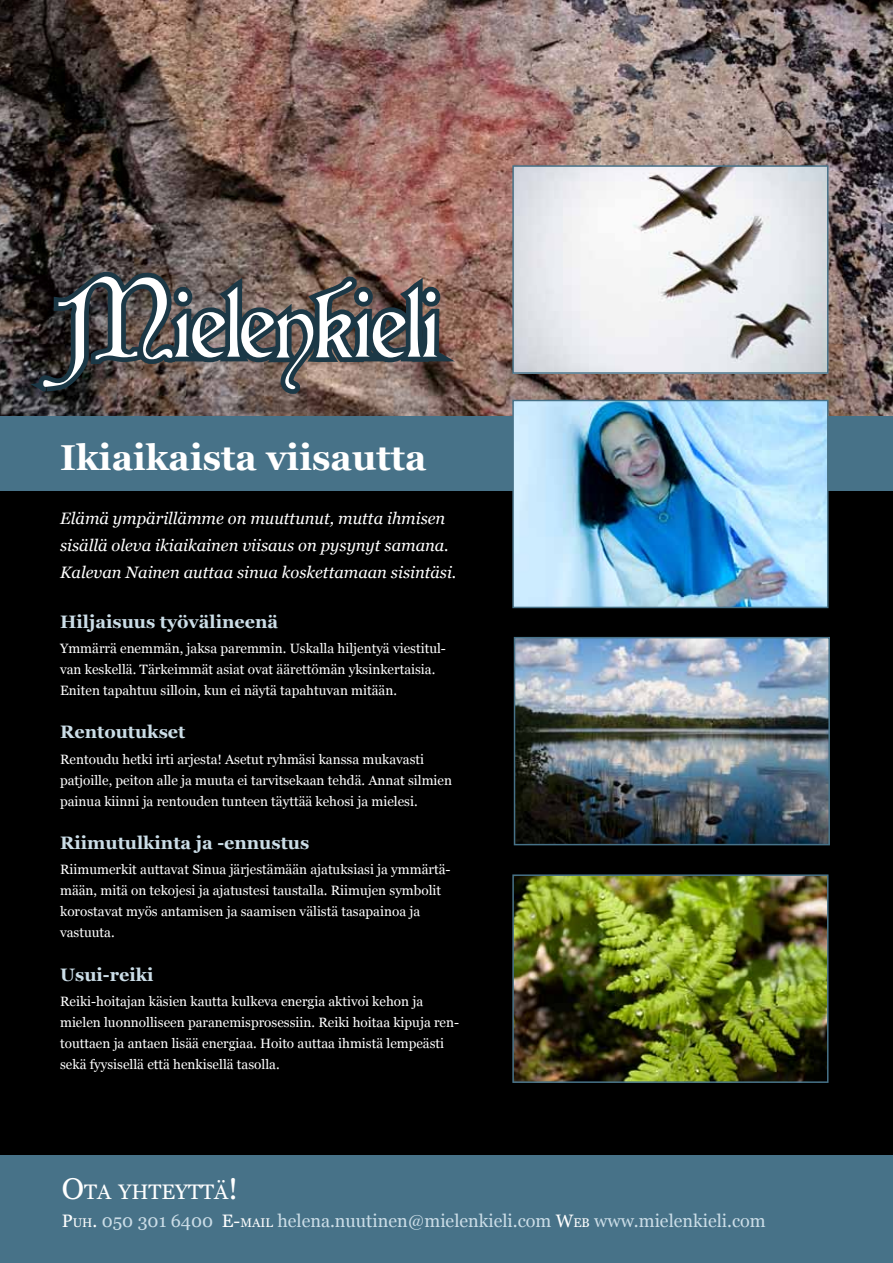
<style>
.page{position:relative;width:893px;height:1263px;background:#fff}
.page>*{position:absolute;margin:0;border:0;box-sizing:border-box;transform-origin:0 0}
.t1{font:700 36px "Georgia";color:#fff}
.t2{font:21px "Georgia";color:#fff}
.t3{font:18px "Georgia";color:#cbdde7}
.t4{font:700 18px "Georgia";color:#cbdde7}
.t5{font:italic 16.5px/27px "Georgia";color:#fff}
.t6{font:13.5px/21px "Georgia";color:#fff}
.s1{font-size:30px}
.s2{color:#fff}
.s3{font-size:12.6px;color:#fff}
</style>
<div class="page">
<img style="left:0;top:0;width:893px;height:416px">
<div style="left:0;top:416px;width:893px;height:76px;background:#477288"></div>
<div style="left:0;top:492px;width:893px;height:771px;background:#000"></div>
<img style="left:515px;top:877px;width:310px;height:203px">
<div style="left:512px;top:874px;width:316px;height:209px;border:2px solid #477288"></div>
<img style="left:517px;top:640px;width:310px;height:202px">
<div style="left:514px;top:637px;width:316px;height:208px;border:2px solid #477288"></div>
<img style="left:515px;top:403px;width:310px;height:202px">
<div style="left:512px;top:400px;width:316px;height:208px;border:2px solid #477288"></div>
<div style="left:0;top:1155px;width:893px;height:108px;background:#477288"></div>
<img style="left:515px;top:168px;width:310px;height:203px">
<div style="left:512px;top:165px;width:316px;height:209px;border:2px solid #477288"></div>
<svg style="left:34px;top:265px;width:438px;height:149px"></svg>
<svg style="left:43px;top:276px;width:394px;height:113px"></svg>
<h1 class="t1" style="left:60px;top:434px;width:368px">Ikiaikaista viisautta</h1>
<p class="t5" style="left:60px;top:505px;width:398px">Elämä ympärillämme on muuttunut, mutta ihmisen sisällä oleva ikiaikainen viisaus on pysynyt samana.<br>Kalevan Nainen auttaa sinua koskettamaan sisintäsi.</p>
<h3 class="t4" style="left:60px;top:610px;width:220px">Hiljaisuus työvälineenä</h3>
<p class="t6" style="left:60px;top:638px;width:387px">Ymmärrä enemmän, jaksa paremmin. Uskalla hiljentyä viestitul&shy;van keskellä. Tärkeimmät asiat ovat äärettömän yksinkertaisia.<br>Eniten tapahtuu silloin, kun ei näytä tapahtuvan mitään.</p>
<h3 class="t4" style="left:60px;top:721px;width:127px">Rentoutukset</h3>
<p class="t6" style="left:60px;top:749px;width:393px">Rentoudu hetki irti arjesta! Asetut ryhmäsi kanssa mukavasti patjoille, peiton alle ja muuta ei tarvitsekaan tehdä. Annat silmien painua kiinni ja rentouden tunteen täyttää kehosi ja mielesi.</p>
<h3 class="t4" style="left:60px;top:831px;width:251px">Riimutulkinta ja -ennustus</h3>
<p class="t6" style="left:60px;top:859px;width:392px">Riimumerkit auttavat Sinua järjestämään ajatuksiasi ja ymmärtä&shy;mään, mitä on tekojesi ja ajatustesi taustalla. Riimujen symbolit korostavat myös antamisen ja saamisen välistä tasapainoa ja vastuuta.</p>
<h3 class="t4" style="left:60px;top:963px;width:95px">Usui-reiki</h3>
<p class="t6" style="left:60px;top:991px;width:401px">Reiki-hoitajan käsien kautta kulkeva energia aktivoi kehon ja mielen luonnolliseen paranemisprosessiin. Reiki hoitaa kipuja ren&shy;touttaen ja antaen lisää energiaa. Hoito auttaa ihmistä lempeästi sekä fyysisellä että henkisellä tasolla.</p>
<h2 class="t2" style="left:62px;top:1179px;width:178px"><span class="s1">O</span>TA YHTEYTTÄ<span class="s1">!</span></h2>
<h3 class="t3" style="left:62px;top:1210px;width:705px"><span class="s2">P</span><span class="s3">UH</span><span class="s2">.</span> 050 301 6400 <span class="s2">E-</span><span class="s3">MAIL</span> helena.nuutinen@mielenkieli.com <span class="s2">W</span><span class="s3">EB</span> www.mielenkieli.com</h3>
</div>
